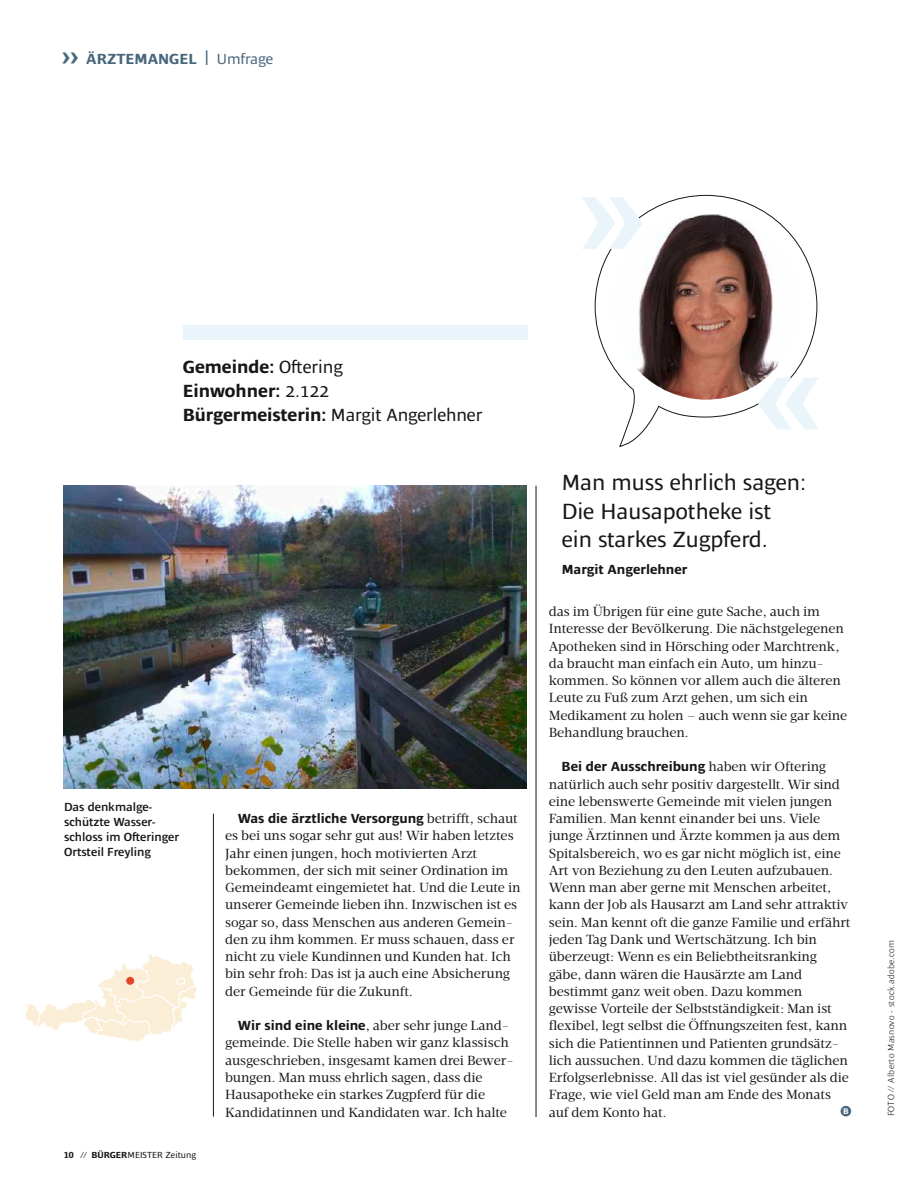
<style>
.page{position:relative;width:915px;height:1191px;background:#fff}
.page>*{position:absolute;margin:0;border:0;box-sizing:border-box;transform-origin:0 0}
.t1{font:700 126.75px "Ardoise Ptf";color:#e9f4fb}
.t2{font:22.5px/28.5px "Ardoise Ptf";color:#171715}
.t3{font:700 18px/24px "Ardoise Ptf";color:#171715}
.t4{font:700 15px "Ardoise Ptf";color:#48677d}
.t5{font:13.5px/17.2px "Velino Text";letter-spacing:-.005em;color:#171715}
.t6{font:700 13.5px "Ardoise Ptf";color:#171715}
.t7{font:600 12px/15px "Ardoise Ptf";color:#171715}
.t8{font:300 9px "Ardoise Ptf";letter-spacing:.03em;color:#171715}
.t9{font:9px "Ardoise Ptf";color:#171715}
.t10{font:700 8.25px "Ardoise Ptf";color:#fff}
.s1{font-size:27px}
.s2{font-weight:400}
.s3{font-weight:700}
.s4{font-family:"Velino Text";font-weight:400}
.s5{font-family:"Ardoise Ptf";font-weight:700}
</style>
<div class="page">
<hr style="left:535px;top:486px;width:1px;height:631px;background:#171715">
<svg style="left:840px;top:1105px;width:10px;height:11px"></svg>
<div style="left:842px;top:1107px;width:6px;height:7px;background:#48677d"></div>
<div style="left:183px;top:325px;width:344px;height:15px;background:#e9f4fb"></div>
<svg style="left:594px;top:195px;width:223px;height:252px"></svg>
<img style="left:612px;top:213px;width:187px;height:187px;border-radius:93px">
<img style="left:64px;top:486px;width:462px;height:302px">
<svg style="left:25px;top:955px;width:172px;height:87px"></svg>
<hr style="left:213px;top:813px;width:1px;height:303px;background:#171715">
<div style="left:126px;top:976px;width:8px;height:8px;background:#e44629;border-radius:50%"></div>
<p class="t4" style="left:62px;top:48px;width:213px"><span class="s1">››</span> ÄRZTEMANGEL | <span class="s2">Umfrage</span></p>
<h1 class="t1" style="left:578px;top:119px;width:69px">»</h1>
<h3 class="t3" style="left:183px;top:353px;width:301px">Gemeinde: <span class="s2">Oftering<br></span>Einwohner: <span class="s2">2.122<br></span>Bürgermeisterin: <span class="s2">Margit Angerlehner</span></h3>
<p class="t7" style="left:64px;top:798px;width:117px">Das denkmalge&shy;schützte Wasser&shy;schloss im Ofteringer<br>Ortsteil Freyling</p>
<p class="t9" style="left:64px;top:1148px;width:134px"><span class="s3">10</span> // <span class="s3">BÜRGER</span>MEISTER Zeitung</p>
<p class="t6" style="left:238px;top:808px;width:281px">Was die ärztliche Versorgung <span class="s4">betrifft, schaut</span></p>
<p class="t5" style="left:225px;top:827px;width:297px">es bei uns sogar sehr gut aus! Wir haben letztes Jahr einen jungen, hoch motivierten Arzt bekommen, der sich mit seiner Ordination im Gemeindeamt eingemietet hat. Und die Leute in unserer Gemeinde lieben ihn. Inzwischen ist es sogar so, dass Menschen aus anderen Gemein&shy;den zu ihm kommen. Er muss schauen, dass er nicht zu viele Kundinnen und Kunden hat. Ich bin sehr froh: Das ist ja auch eine Absicherung der Gemeinde für die Zukunft.</p>
<p class="t5" style="left:225px;top:1017px;width:290px;text-indent:13px"><span class="s5">Wir sind eine kleine</span>, aber sehr junge Land&shy;gemeinde. Die Stelle haben wir ganz klassisch ausgeschrieben, insgesamt kamen drei Bewer&shy;bungen. Man muss ehrlich sagen, dass die Hausapotheke ein starkes Zugpferd für die Kandidatinnen und Kandidaten war. Ich halte</p>
<h1 class="t1" style="left:754px;top:299px;width:69px">«</h1>
<h2 class="t2" style="left:561px;top:466px;width:246px">Man muss ehrlich sagen:<br>Die Hausapotheke ist ein starkes Zugpferd.</h2>
<p class="t6" style="left:561px;top:560px;width:127px">Margit Angerlehner</p>
<p class="t5" style="left:548px;top:603px;width:300px">das im Übrigen für eine gute Sache, auch im Interesse der Bevölkerung. Die nächstgelegenen Apotheken sind in Hörsching oder Marchtrenk, da braucht man einfach ein Auto, um hinzu&shy;kommen. So können vor allem auch die älteren Leute zu Fuß zum Arzt gehen, um sich ein Medikament zu holen – auch wenn sie gar keine Behandlung brauchen.</p>
<p class="t6" style="left:561px;top:756px;width:266px">Bei der Ausschreibung <span class="s4">haben wir Oftering</span></p>
<p class="t5" style="left:548px;top:775px;width:303px">natürlich auch sehr positiv dargestellt. Wir sind eine lebenswerte Gemeinde mit vielen jungen Familien. Man kennt einander bei uns. Viele junge Ärztinnen und Ärzte kommen ja aus dem Spitalsbereich, wo es gar nicht möglich ist, eine Art von Beziehung zu den Leuten aufzubauen.<br>Wenn man aber gerne mit Menschen arbeitet, kann der Job als Hausarzt am Land sehr attraktiv sein. Man kennt oft die ganze Familie und erfährt jeden Tag Dank und Wertschätzung. Ich bin überzeugt: Wenn es ein Beliebtheitsranking gäbe, dann wären die Hausärzte am Land bestimmt ganz weit oben. Dazu kommen gewisse Vorteile der Selbstständigkeit: Man ist flexibel, legt selbst die Öffnungszeiten fest, kann sich die Patientinnen und Patienten grundsätz&shy;lich aussuchen. Und dazu kommen die täglichen Erfolgserlebnisse. All das ist viel gesünder als die Frage, wie viel Geld man am Ende des Monats auf dem Konto hat.</p>
<p class="t10" style="left:842px;top:1105px;width:7px">B</p>
<p class="t8" style="left:883px;top:1116px;width:178px;rotate:-90deg">FOTO // Alberto Masnovo - stock.adobe.com</p>
</div>
